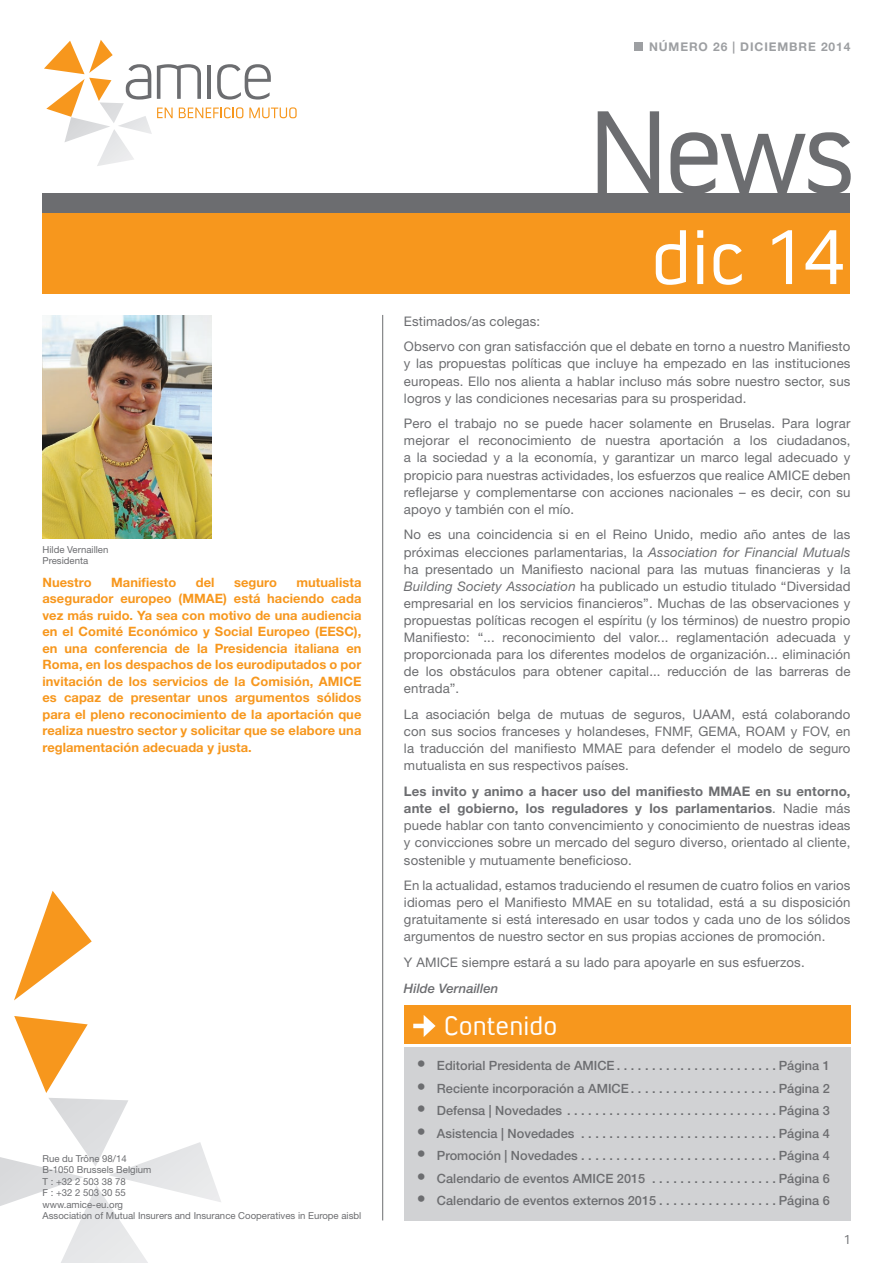
<style>
.page{position:relative;width:893px;height:1263px;background:#fff}
.page>*{position:absolute;margin:0;border:0;box-sizing:border-box;transform-origin:0 0}
.Amice_TITEL{font:118.5px "Convection";color:#6c6d70}
.Amice_TITEL-2{font:78px "Convection";color:#fff}
.Amice_TITEL-3{font:27px "Convection";letter-spacing:.005em;color:#fff}
.Amice_body_copy{font:13.2px/17.1px "Helvetica Neue LT Std";letter-spacing:.01em;color:#6c6d70;text-align:justify}
.Amice_body_copy-2{font:italic 500 13.05px "Helvetica Neue LT Std";letter-spacing:.005em;color:#6c6d70}
.Amice_body_copy-3{font:13.05px "Convection";color:#6c6d70}
.Amice_ORANGE{font:700 12.9px/16.5px "Helvetica Neue LT Std";letter-spacing:.005em;color:#f7971d;text-align:justify}
.t1{font:500 12.75px "Helvetica Neue LT Std";color:#6c6d70}
.t2{font:700 12px "Helvetica Neue LT Std";letter-spacing:.075em;color:#9d9fa2}
.t3{font:9.6px "Helvetica Neue LT Std";color:#6c6d70}
.s1{font-style:italic}
.s2{font-weight:700}
.s3{font-size:18px}
</style>
<div class="page">
<div style="left:43px;top:200px;width:807px;height:94px;background:#f7971d"></div>
<div style="left:43px;top:193px;width:807px;height:19px;background:#6c6d70"></div>
<div style="left:634px;top:43px;width:9px;height:8px;background:#9d9fa2"></div>
<svg style="left:14px;top:891px;width:78px;height:109px"></svg>
<svg style="left:0;top:1016px;width:221px;height:247px"></svg>
<hr style="left:382px;top:315px;width:1px;height:905px;background:#6c6d70">
<div style="left:404px;top:1047px;width:446px;height:173px;background:#d1d2d4"></div>
<div style="left:404px;top:1005px;width:446px;height:39px;background:#f7971d"></div>
<hr style="left:413px;top:1024px;width:15px;height:4px;background:#fff">
<svg style="left:424px;top:1015px;width:12px;height:22px"></svg>
<svg style="left:44px;top:40px;width:253px;height:126px"></svg>
<img style="left:43px;top:315px;width:168px;height:224px">
<p class="t3" style="left:43px;top:544px;width:67px">Hilde Vernaillen</p>
<p class="t3" style="left:43px;top:555px;width:47px">Presidenta</p>
<p class="Amice_ORANGE" style="left:43px;top:573px;width:320px;text-indent:254px">mutualista asegurador europeo (MMAE) está haciendo cada vez más ruido. Ya sea con motivo de una audiencia en el Comité Económico y Social Europeo (EESC), en una conferencia de la Presidencia italiana en Roma, en los despachos de los eurodiputados o por invitación de los servicios de la Comisión, AMICE es capaz de presentar unos argumentos sólidos para el pleno reconocimiento de la aportación que realiza nuestro sector y solicitar que se elabore una reglamentación adecuada y justa.</p>
<p class="Amice_ORANGE" style="left:43px;top:573px;width:51px">Nuestro</p>
<p class="Amice_ORANGE" style="left:111px;top:573px;width:67px">Manifiesto</p>
<p class="Amice_ORANGE" style="left:196px;top:573px;width:20px">del</p>
<p class="Amice_ORANGE" style="left:234px;top:573px;width:44px">seguro</p>
<p class="t3" style="left:43px;top:1152px;width:86px">Rue du Trône 98/14</p>
<p class="t3" style="left:43px;top:1164px;width:110px">B-1050 Brussels Belgium</p>
<p class="t3" style="left:43px;top:1176px;width:85px">T : +32 2 503 38 78</p>
<p class="t3" style="left:43px;top:1187px;width:85px">F : +32 2 503 30 55</p>
<p class="t3" style="left:43px;top:1199px;width:82px">www.amice-eu.org</p>
<p class="t3" style="left:43px;top:1210px;width:320px">Association of Mutual Insurers and Insurance Cooperatives in Europe aisbl</p>
<p class="t2" style="left:649px;top:39px;width:203px">NÚMERO 26 | DICIEMBRE 2014</p>
<p class="Amice_TITEL" style="left:589px;top:78px;width:268px">News</p>
<p class="Amice_TITEL-2" style="left:651px;top:209px;width:195px">dic 14</p>
<p class="Amice_body_copy" style="left:404px;top:312px;width:138px">Estimados/as colegas:</p>
<p class="Amice_body_copy" style="left:404px;top:338px;width:448px">Observo con gran satisfacción que el debate en torno a nuestro Manifiesto y las propuestas políticas que incluye ha empezado en las instituciones europeas. Ello nos alienta a hablar incluso más sobre nuestro sector, sus logros y las condiciones necesarias para su prosperidad.</p>
<p class="Amice_body_copy" style="left:404px;top:415px;width:448px">Pero el trabajo no se puede hacer solamente en Bruselas. Para lograr mejorar el reconocimiento de nuestra aportación a los ciudadanos, a la sociedad y a la economía, y garantizar un marco legal adecuado y propicio para nuestras actividades, los esfuerzos que realice AMICE deben reflejarse y complementarse con acciones nacionales – es decir, con su apoyo y también con el mío.</p>
<p class="Amice_body_copy" style="left:404px;top:526px;width:448px">No es una coincidencia si en el Reino Unido, medio año antes de las próximas elecciones parlamentarias, la <span class="s1">Association for Financial Mutuals </span>ha presentado un Manifiesto nacional para las mutuas financieras y la <span class="s1">Building Society Association</span> ha publicado un estudio titulado “Diversidad empresarial en los servicios financieros”. Muchas de las observaciones y propuestas políticas recogen el espíritu (y los términos) de nuestro propio Manifiesto: “... reconocimiento del valor... reglamentación adecuada y proporcionada para los diferentes modelos de organización... eliminación de los obstáculos para obtener capital... reducción de las barreras de entrada”.</p>
<p class="Amice_body_copy" style="left:404px;top:706px;width:448px">La asociación belga de mutuas de seguros, UAAM, está colaborando con sus socios franceses y holandeses, FNMF, GEMA, ROAM y FOV, en la traducción del manifiesto MMAE para defender el modelo de seguro mutualista en sus respectivos países.</p>
<p class="Amice_body_copy" style="left:404px;top:783px;width:448px"><span class="s2">Les invito y animo a hacer uso del manifiesto MMAE en su entorno, ante el gobierno, los reguladores y los parlamentarios</span>. Nadie más puede hablar con tanto convencimiento y conocimiento de nuestras ideas y convicciones sobre un mercado del seguro diverso, orientado al cliente, sostenible y mutuamente beneficioso.</p>
<p class="Amice_body_copy" style="left:404px;top:877px;width:448px">En la actualidad, estamos traduciendo el resumen de cuatro folios en varios idiomas pero el Manifiesto MMAE en su totalidad, está a su disposición gratuitamente si está interesado en usar todos y cada uno de los sólidos argumentos de nuestro sector en sus propias acciones de promoción.</p>
<p class="Amice_body_copy" style="left:404px;top:954px;width:402px">Y AMICE siempre estará a su lado para apoyarle en sus esfuerzos.</p>
<p class="Amice_body_copy-2" style="left:404px;top:981px;width:96px">Hilde Vernaillen</p>
<p class="Amice_TITEL-3" style="left:444px;top:1008px;width:115px">Contenido</p>
<p class="t1" style="left:417px;top:1058px;width:415px"><span class="s3">•</span> Editorial Presidenta de AMICE . . . . . . . . . . . . . . . . . . . . . . Página 1</p>
<p class="t1" style="left:417px;top:1080px;width:415px"><span class="s3">•</span> Reciente incorporación a AMICE . . . . . . . . . . . . . . . . . . . . Página 2</p>
<p class="t1" style="left:417px;top:1103px;width:415px"><span class="s3">•</span> Defensa | Novedades . . . . . . . . . . . . . . . . . . . . . . . . . . . . . Página 3</p>
<p class="t1" style="left:417px;top:1125px;width:415px"><span class="s3">•</span> Asistencia | Novedades . . . . . . . . . . . . . . . . . . . . . . . . . . . Página 4</p>
<p class="t1" style="left:417px;top:1148px;width:415px"><span class="s3">•</span> Promoción | Novedades . . . . . . . . . . . . . . . . . . . . . . . . . . . Página 4</p>
<p class="t1" style="left:417px;top:1170px;width:415px"><span class="s3">•</span> Calendario de eventos AMICE 2015 . . . . . . . . . . . . . . . . . Página 6</p>
<p class="t1" style="left:417px;top:1193px;width:415px"><span class="s3">•</span> Calendario de eventos externos 2015 . . . . . . . . . . . . . . . . Página 6</p>
<p class="Amice_body_copy-3" style="left:844px;top:1231px;width:8px">1</p>
</div>
